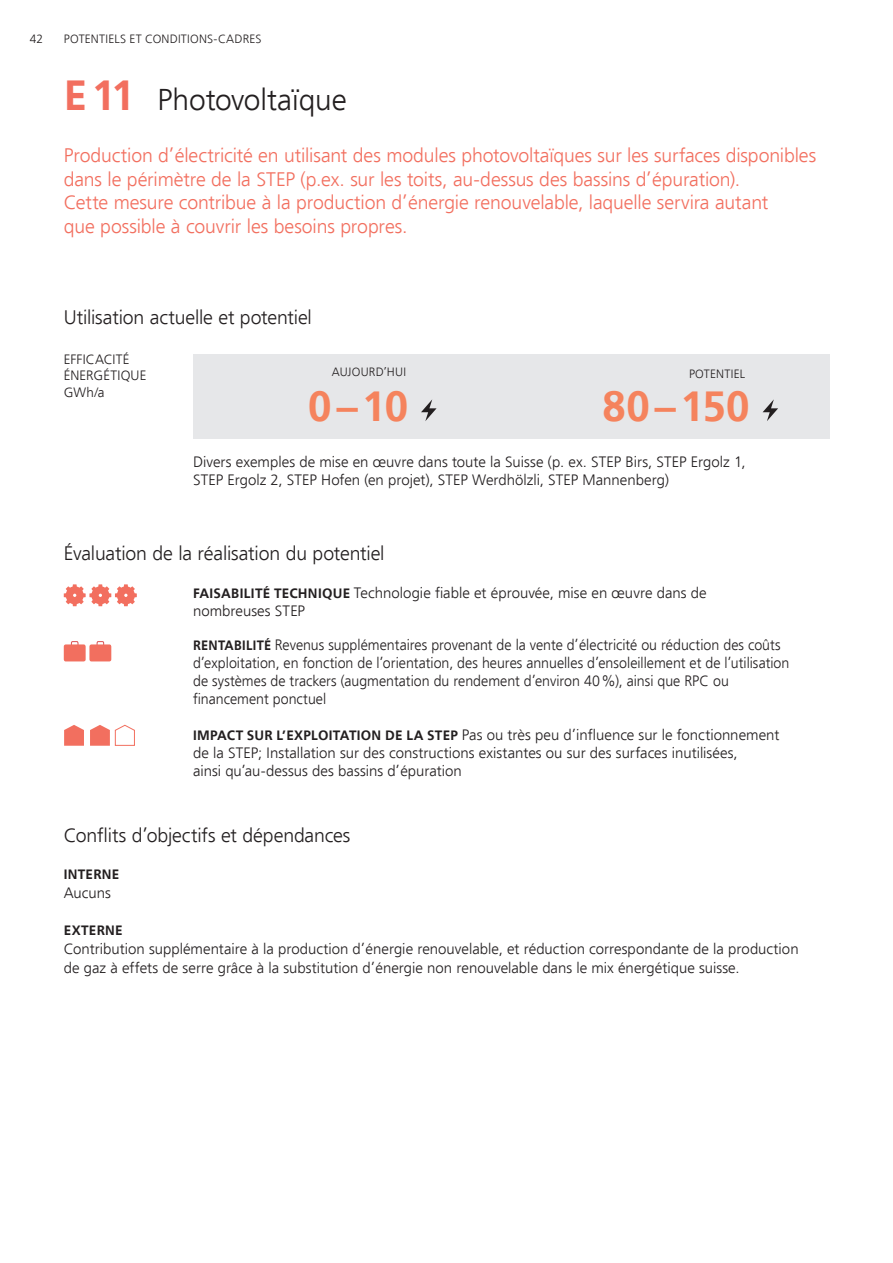
<style>
.page{position:relative;width:893px;height:1263px;background:#fff}
.page>*{position:absolute;margin:0;border:0;box-sizing:border-box;transform-origin:0 0}
.t1{font:700 42px "Frutiger";letter-spacing:-.015em;color:#f5835d}
.t2{font:300 30px "Frutiger";color:#231f20}
.t3{font:300 19.5px/23.4px "Frutiger";letter-spacing:-.01em;color:#f26f5f}
.t4{font:300 19.5px "Frutiger";letter-spacing:-.01em;color:#231f20}
.t5{font:300 15px/18px "Frutiger";color:#231f20}
.t6{font:300 15px/18px "Frutiger";color:#231f20;scale:.95 1}
.t7{font:300 13.5px/16.2px "Frutiger";letter-spacing:.01em;color:#231f20}
.t8{font:700 13.5px "Frutiger";letter-spacing:.02em;color:#231f20}
.t9{font:300 12px "Frutiger";letter-spacing:.015em;color:#231f20}
.s1{font-weight:700;font-size:42px;color:#f26f5f}
.s2{font-weight:700;font-size:13.5px}
</style>
<div class="page">
<svg style="left:64px;top:584px;width:73px;height:22px"></svg>
<svg style="left:71px;top:641px;width:8px;height:3px"></svg>
<div style="left:64px;top:644px;width:22px;height:17px;background:#f26f5f;border-radius:2px"></div>
<svg style="left:96px;top:641px;width:8px;height:3px"></svg>
<div style="left:89px;top:644px;width:22px;height:17px;background:#f26f5f;border-radius:2px"></div>
<svg style="left:64px;top:725px;width:20px;height:21px"></svg>
<svg style="left:90px;top:724px;width:45px;height:22px"></svg>
<div style="left:193px;top:354px;width:636px;height:85px;background:#e6e7e9"></div>
<svg style="left:421px;top:399px;width:16px;height:22px"></svg>
<svg style="left:763px;top:399px;width:15px;height:22px"></svg>
<p class="t9" style="left:30px;top:32px;width:15px">42</p>
<p class="t9" style="left:64px;top:32px;width:199px">POTENTIELS ET CONDITIONS-CADRES</p>
<h2 class="t2" style="left:64px;top:83px;width:284px"><span class="s1">E11</span> Photovoltaïque</h2>
<p class="t3" style="left:64px;top:144px;width:754px">Production d’électricité en utilisant des modules photovoltaïques sur les surfaces disponibles dans le périmètre de la STEP (p.ex. sur les toits, au-dessus des bassins d’épuration).<br>Cette mesure contribue à la production d’énergie renouvelable, laquelle servira autant<br>que possible à couvrir les besoins propres.</p>
<h3 class="t4" style="left:64px;top:306px;width:250px">Utilisation actuelle et potentiel</h3>
<p class="t7" style="left:64px;top:351px;width:84px">EFFICACITÉ<br>ÉNERGÉTIQUE<br>GWh/a</p>
<p class="t9" style="left:332px;top:365px;width:76px">AUJOURD’HUI</p>
<p class="t9" style="left:689px;top:367px;width:58px">POTENTIEL</p>
<h1 class="t1" style="left:308px;top:382px;width:102px">0–10</h1>
<h1 class="t1" style="left:602px;top:382px;width:148px">80–150</h1>
<p class="t5" style="left:193px;top:452px;width:554px">Divers exemples de mise en œuvre dans toute la Suisse (p. ex. STEP Birs, STEP Ergolz 1,<br>STEP Ergolz 2, STEP Hofen (en projet), STEP Werdhölzli, STEP Mannenberg)</p>
<h3 class="t4" style="left:64px;top:543px;width:322px">Évaluation de la réalisation du potentiel</h3>
<p class="t5" style="left:193px;top:584px;width:515px"><span class="s2">FAISABILITÉ TECHNIQUE</span> Technologie fiable et éprouvée, mise en œuvre dans de nombreuses STEP</p>
<p class="t6" style="left:193px;top:636px;width:629px"><span class="s2">RENTABILITÉ</span> Revenus supplémentaires provenant de la vente d’électricité ou réduction des coûts d’exploitation, en fonction de l’orientation, des heures annuelles d’ensoleillement et de l’utilisation de systèmes de trackers (augmentation du rendement d’environ 40%), ainsi que RPC ou financement ponctuel</p>
<p class="t5" style="left:193px;top:726px;width:588px"><span class="s2">IMPACT SUR L’EXPLOITATION DE LA STEP</span> Pas ou très peu d’influence sur le fonctionnement de la STEP; Installation sur des constructions existantes ou sur des surfaces inutilisées,<br>ainsi qu’au-dessus des bassins d’épuration</p>
<h3 class="t4" style="left:64px;top:824px;width:288px">Conflits d’objectifs et dépendances</h3>
<p class="t8" style="left:64px;top:867px;width:57px">INTERNE</p>
<p class="t5" style="left:64px;top:884px;width:49px">Aucuns</p>
<p class="t8" style="left:64px;top:923px;width:60px">EXTERNE</p>
<p class="t5" style="left:64px;top:940px;width:736px;line-height:18.8px">Contribution supplémentaire à la production d’énergie renouvelable, et réduction correspondante de la production de gaz à effets de serre grâce à la substitution d’énergie non renouvelable dans le mix énergétique suisse.</p>
</div>
